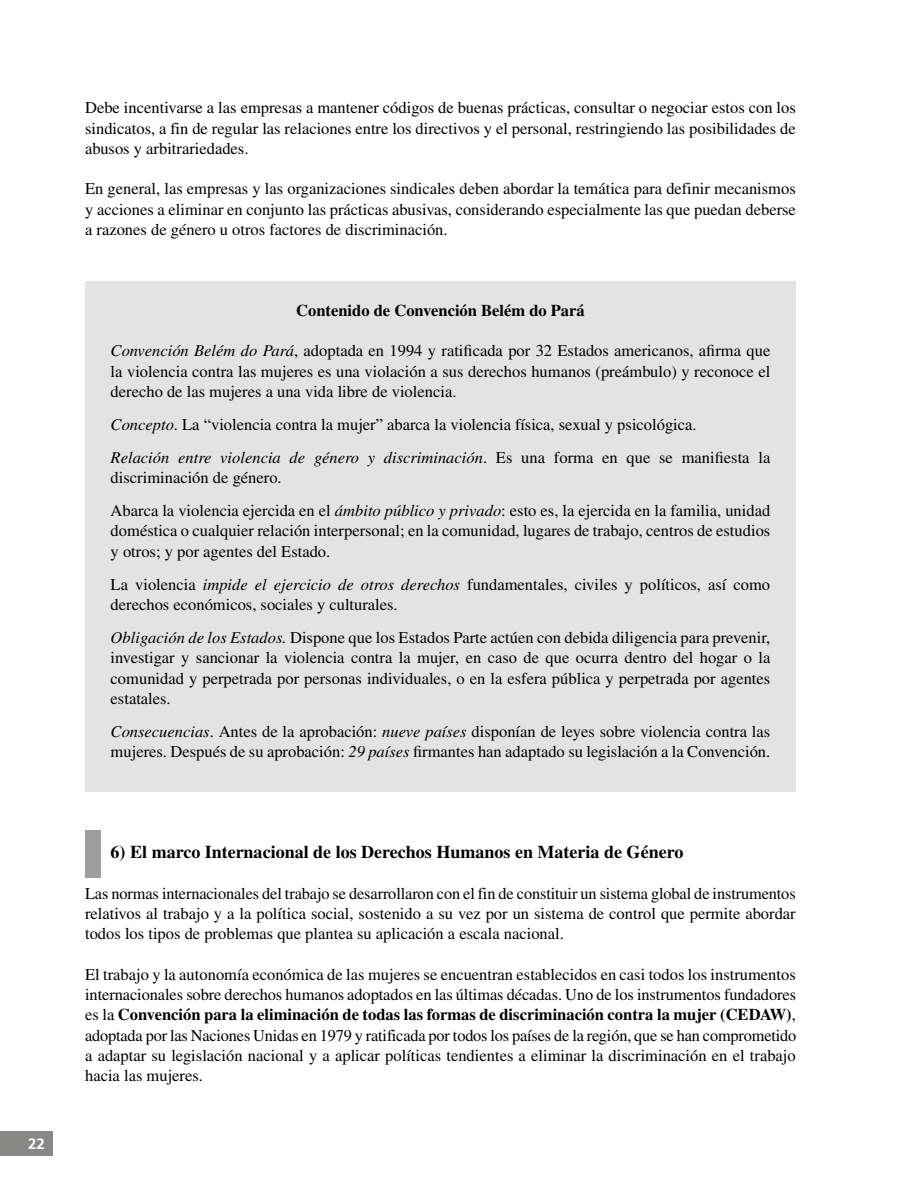
<style>
.page{position:relative;width:915px;height:1191px;background:#fff}
.page>*{position:absolute;margin:0;border:0;box-sizing:border-box;transform-origin:0 0}
.t1{font:700 18px "Times LT Std";color:#000}
.t2{font:16.5px/20.2px "Times LT Std";color:#000;text-align:justify}
.t3{font:700 16.5px "Times LT Std";color:#000}
.t4{font:700 15px "Frutiger LT Std";color:#fff}
.s1{font-style:italic}
.s2{font-weight:700}
</style>
<div class="page">
<div style="left:0;top:1131px;width:52px;height:24px;background:#878786"></div>
<div style="left:85px;top:281px;width:710px;height:511px;background:#e3e3e3"></div>
<div style="left:85px;top:830px;width:16px;height:47px;background:#9c9d9d"></div>
<p class="t4" style="left:28px;top:1134px;width:18px">22</p>
<p class="t2" style="left:85px;top:98px;width:712px">Debe incentivarse a las empresas a mantener códigos de buenas prácticas, consultar o negociar estos con los sindicatos, a fin de regular las relaciones entre los directivos y el personal, restringiendo las posibilidades de abusos y arbitrariedades.</p>
<p class="t2" style="left:85px;top:179px;width:712px">En general, las empresas y las organizaciones sindicales deben abordar la temática para definir mecanismos y acciones a eliminar en conjunto las prácticas abusivas, considerando especialmente las que puedan deberse a razones de género u otros factores de discriminación.</p>
<p class="t3" style="left:296px;top:300px;width:290px">Contenido de Convención Belém do Pará</p>
<p class="t2" style="left:111px;top:341px;width:661px"><span class="s1">Convención Belém do Pará</span>, adoptada en 1994 y ratificada por 32 Estados americanos, afirma que la violencia contra las mujeres es una violación a sus derechos humanos (preámbulo) y reconoce el derecho de las mujeres a una vida libre de violencia.</p>
<p class="t2" style="left:111px;top:408px;width:661px;line-height:33px"><span class="s1">Concepto</span>. La “violencia contra la mujer” abarca la violencia física, sexual y psicológica.<br><span class="s1">Relación entre violencia de género y discriminación</span>. Es una forma en que se manifiesta la</p>
<p class="t2" style="left:111px;top:461px;width:661px;line-height:33px">discriminación de género.<br>Abarca la violencia ejercida en el <span class="s1">ámbito público y privado</span>: esto es, la ejercida en la familia, unidad</p>
<p class="t2" style="left:111px;top:521px;width:661px">doméstica o cualquier relación interpersonal; en la comunidad, lugares de trabajo, centros de estudios y otros; y por agentes del Estado.</p>
<p class="t2" style="left:111px;top:574px;width:660px">La violencia <span class="s1">impide el ejercicio de otros derechos</span> fundamentales, civiles y políticos, así como derechos económicos, sociales y culturales.</p>
<p class="t2" style="left:111px;top:627px;width:661px"><span class="s1">Obligación de los Estados.</span> Dispone que los Estados Parte actúen con debida diligencia para prevenir, investigar y sancionar la violencia contra la mujer, en caso de que ocurra dentro del hogar o la comunidad y perpetrada por personas individuales, o en la esfera pública y perpetrada por agentes estatales.</p>
<p class="t2" style="left:111px;top:721px;width:661px"><span class="s1">Consecuencias</span>. Antes de la aprobación: <span class="s1">nueve países</span> disponían de leyes sobre violencia contra las mujeres. Después de su aprobación: <span class="s1">29 países</span> firmantes han adaptado su legislación a la Convención.</p>
<p class="t1" style="left:111px;top:841px;width:574px">6) El marco Internacional de los Derechos Humanos en Materia de Género</p>
<p class="t2" style="left:85px;top:883px;width:712px">Las normas internacionales del trabajo se desarrollaron con el fin de constituir un sistema global de instrumentos relativos al trabajo y a la política social, sostenido a su vez por un sistema de control que permite abordar todos los tipos de problemas que plantea su aplicación a escala nacional.</p>
<p class="t2" style="left:85px;top:964px;width:712px">El trabajo y la autonomía económica de las mujeres se encuentran establecidos en casi todos los instrumentos internacionales sobre derechos humanos adoptados en las últimas décadas. Uno de los instrumentos fundadores es la <span class="s2">Convención para la eliminación de todas las formas de discriminación contra la mujer (CEDAW)</span>, adoptada por las Naciones Unidas en 1979 y ratificada por todos los países de la región, que se han comprometido a adaptar su legislación nacional y a aplicar políticas tendientes a eliminar la discriminación en el trabajo hacia las mujeres.</p>
</div>
